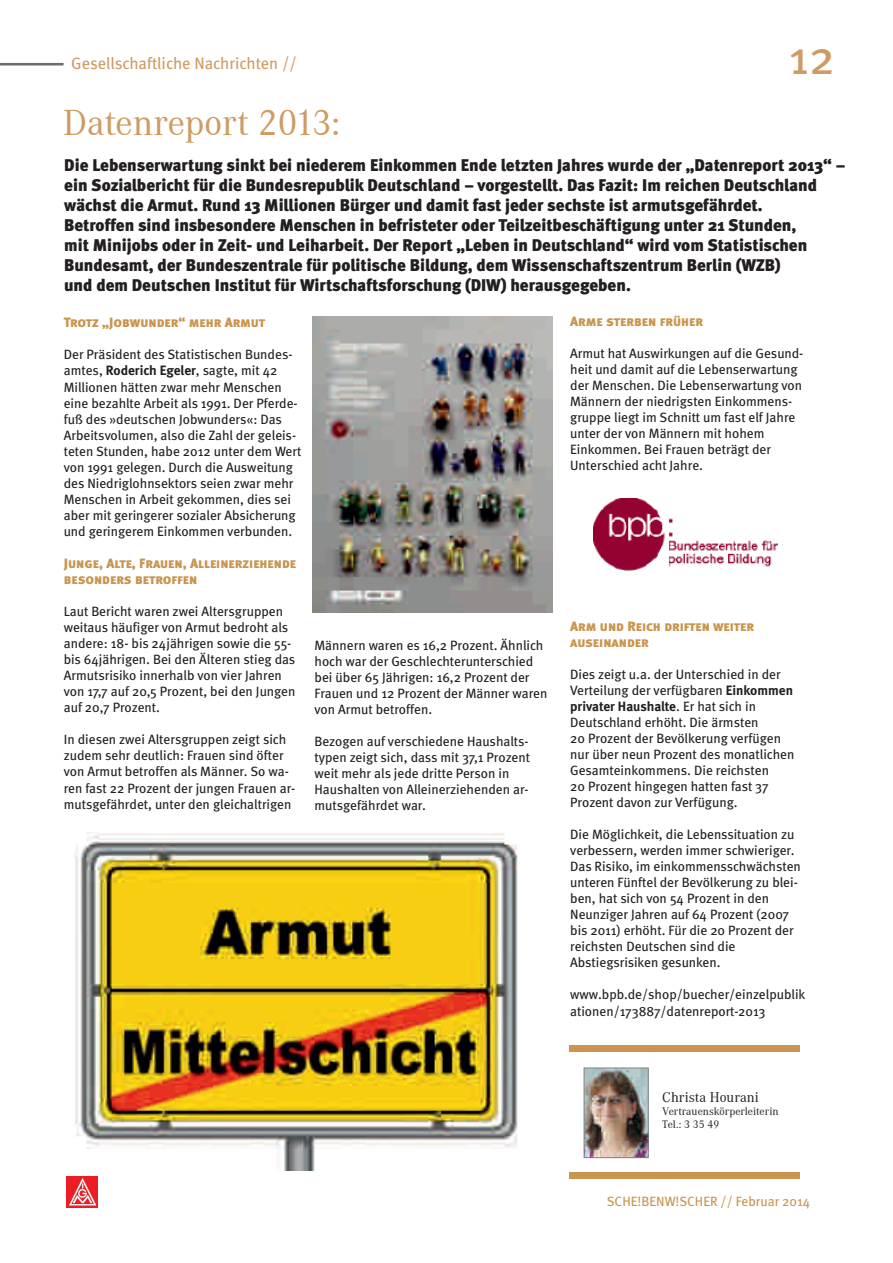
<style>
.page{position:relative;width:893px;height:1263px;background:#fff}
.page>*{position:absolute;margin:0;border:0;box-sizing:border-box;transform-origin:0 0}
.t1{font:47.85px "Meta";color:#cf9b62}
.t2{font:37.5px "Corporate A";color:#cf9b62}
.t3{font:900 16.95px/20.1px "Meta";color:#231f20}
.t4{font:16.5px "Meta";color:#cf9b62}
.t5{font:14.55px "Corporate A";color:#231f20}
.t6{font:13.5px/16px "Meta";color:#231f20}
.t7{font:13.5px/16px "Meta Black Caps";color:#c9954f}
.t8{font:13.5px "Meta";color:#c9954f}
.t9{font:11.4px/12.3px "Corporate A";color:#231f20}
.s1{font-weight:700}
</style>
<div class="page">
<svg style="left:0;top:63px;width:63px;height:2px"></svg>
<div style="left:67px;top:1176px;width:31px;height:32px;background:#ee1d23"></div>
<svg style="left:69px;top:1178px;width:27px;height:28px"></svg>
<img style="left:74px;top:832px;width:444px;height:339px">
<img style="left:312px;top:316px;width:241px;height:297px">
<div style="left:569px;top:1172px;width:230px;height:7px;background:#c9954f"></div>
<div style="left:569px;top:1045px;width:230px;height:7px;background:#c9954f"></div>
<img style="left:586px;top:1070px;width:60px;height:86px">
<div style="left:584px;top:1068px;width:64px;height:90px;border:1px solid #808285"></div>
<img style="left:594px;top:499px;width:184px;height:72px">
<p class="t4" style="left:71px;top:56px;width:227px">Gesellschaftliche Nachrichten //</p>
<h1 class="t1" style="left:789px;top:36px;width:48px">12</h1>
<h2 class="t2" style="left:63px;top:110px;width:279px">Datenreport 2013:</h2>
<p class="t3" style="left:64px;top:156px;width:782px">Die Lebenserwartung sinkt bei niederem Einkommen Ende letzten Jahres wurde der „Datenreport 2013“ – ein Sozialbericht für die Bundesrepublik Deutschland – vorgestellt. Das Fazit: Im reichen Deutschland wächst die Armut. Rund 13 Millionen Bürger und damit fast jeder sechste ist armutsgefährdet.<br>Betroffen sind insbesondere Menschen in befristeter oder Teilzeitbeschäftigung unter 21 Stunden,<br>mit Minijobs oder in Zeit- und Leiharbeit. Der Report „Leben in Deutschland“ wird vom Statistischen Bundesamt, der Bundeszentrale für politische Bildung, dem Wissenschaftszentrum Berlin (WZB)<br>und dem Deutschen Institut für Wirtschaftsforschung (DIW) herausgegeben.</p>
<p class="t7" style="left:64px;top:316px;width:203px">Trotz „Jobwunder“ mehr Armut</p>
<p class="t6" style="left:64px;top:348px;width:239px">Der Präsident des Statistischen Bundes&shy;amtes, <span class="s1">Roderich Egeler</span>, sagte, mit 42<br>Millionen hätten zwar mehr Menschen eine bezahlte Arbeit als 1991. Der Pferde&shy;fuß des »deutschen Jobwunders«: Das Arbeitsvolumen, also die Zahl der geleis&shy;teten Stunden, habe 2012 unter dem Wert von 1991 gelegen. Durch die Ausweitung des Niedriglohnsektors seien zwar mehr Menschen in Arbeit gekommen, dies sei aber mit geringerer sozialer Absicherung und geringerem Einkommen verbunden.</p>
<p class="t7" style="left:64px;top:556px;width:234px">Junge, Alte, Frauen, Alleinerziehende besonders betroffen</p>
<p class="t6" style="left:64px;top:604px;width:233px">Laut Bericht waren zwei Altersgruppen weitaus häufiger von Armut bedroht als andere: 18- bis 24jährigen sowie die 55- bis 64jährigen. Bei den Älteren stieg das Armutsrisiko innerhalb von vier Jahren von 17,7 auf 20,5 Prozent, bei den Jungen auf 20,7 Prozent.</p>
<p class="t6" style="left:64px;top:732px;width:233px">In diesen zwei Altersgruppen zeigt sich zudem sehr deutlich: Frauen sind öfter von Armut betroffen als Männer. So wa&shy;ren fast 22 Prozent der jungen Frauen ar&shy;mutsgefährdet, unter den gleichaltrigen</p>
<p class="t6" style="left:314px;top:638px;width:234px">Männern waren es 16,2 Prozent. Ähnlich hoch war der Geschlechterunterschied bei über 65 Jährigen: 16,2 Prozent der Frauen und 12 Prozent der Männer waren von Armut betroffen.</p>
<p class="t6" style="left:314px;top:734px;width:217px">Bezogen auf verschiedene Haushalts&shy;typen zeigt sich, dass mit 37,1 Prozent weit mehr als jede dritte Person in Haushalten von Alleinerziehenden ar&shy;mutsgefährdet war.</p>
<p class="t7" style="left:570px;top:314px;width:134px">Arme sterben früher</p>
<p class="t6" style="left:570px;top:346px;width:235px">Armut hat Auswirkungen auf die Gesund&shy;heit und damit auf die Lebenserwartung der Menschen. Die Lebenserwartung von Männern der niedrigsten Einkommens&shy;gruppe liegt im Schnitt um fast elf Jahre unter der von Männern mit hohem Einkommen. Bei Frauen beträgt der Unterschied acht Jahre.</p>
<p class="t7" style="left:570px;top:619px;width:185px">Arm und Reich driften weiter auseinander</p>
<p class="t6" style="left:570px;top:667px;width:226px">Dies zeigt u.a. der Unterschied in der Verteilung der verfügbaren <span class="s1">Einkommen privater Haushalte</span>. Er hat sich in Deutschland erhöht. Die ärmsten<br>20 Prozent der Bevölkerung verfügen nur über neun Prozent des monatlichen Gesamteinkommens. Die reichsten<br>20 Prozent hingegen hatten fast 37<br>Prozent davon zur Verfügung.</p>
<p class="t6" style="left:570px;top:827px;width:232px">Die Möglichkeit, die Lebenssituation zu verbessern, werden immer schwieriger.<br>Das Risiko, im einkommensschwächsten unteren Fünftel der Bevölkerung zu blei&shy;ben, hat sich von 54 Prozent in den Neunziger Jahren auf 64 Prozent (2007 bis 2011) erhöht. Für die 20 Prozent der reichsten Deutschen sind die Abstiegsrisiken gesunken.</p>
<p class="t6" style="left:570px;top:987px;width:237px">www.bpb.de/shop/buecher/einzelpublik ationen/173887/datenreport-2013</p>
<p class="t5" style="left:662px;top:1092px;width:98px">Christa Hourani</p>
<p class="t9" style="left:662px;top:1106px;width:118px">Vertrauenskörperleiterin<br>Tel.: 3 35 49</p>
<p class="t8" style="left:607px;top:1195px;width:205px">SCHE!BENW!SCHER // Februar 2014</p>
</div>
